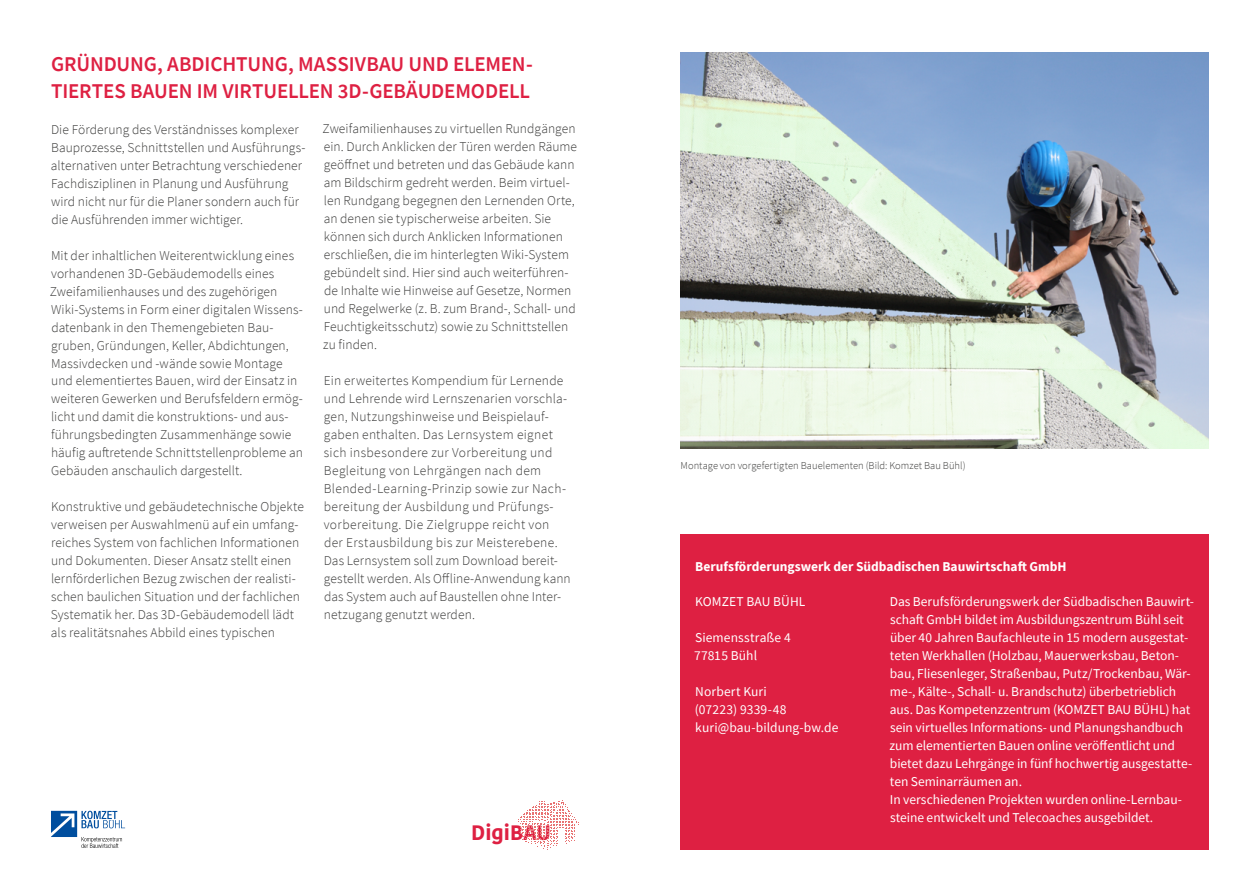
<style>
.page{position:relative;width:1259px;height:893px;background:#fff}
.page>*{position:absolute;margin:0;border:0;box-sizing:border-box;transform-origin:0 0}
.t1{font:600 21px/27px "Source Sans Pro";letter-spacing:-.005em;color:#de2042}
.t2{font:700 20.85px "Kohinoor Devanagari";color:#de2042}
.t3{font:300 13.5px/18px "Source Sans Pro";letter-spacing:.005em;color:#3a3a39}
.t4{font:13.5px/18px "Source Sans Pro";color:#fff}
.t5{font:700 13.5px "Source Sans Pro";color:#fff}
.t6{font:300 10.5px "Source Sans Pro";letter-spacing:.005em;color:#3a3a39}
</style>
<div class="page">
<svg style="left:518px;top:800px;width:59px;height:50px"></svg>
<img style="left:680px;top:53px;width:528px;height:396px">
<div style="left:680px;top:535px;width:528px;height:315px;background:#de2042"></div>
<svg style="left:51px;top:811px;width:74px;height:37px"></svg>
<h1 class="t1" style="left:51px;top:50px;width:483px">GRÜNDUNG, ABDICHTUNG, MASSIVBAU UND ELEMEN-<br>TIERTES BAUEN IM VIRTUELLEN 3D-GEBÄUDEMODELL</h1>
<p class="t3" style="left:51px;top:120px;width:256px">Die Förderung des Verständnisses komplexer Bauprozesse, Schnittstellen und Ausführungs&shy;alternativen unter Betrachtung verschiedener Fachdisziplinen in Planung und Ausführung wird nicht nur für die Planer sondern auch für die Ausführenden immer wichtiger.</p>
<p class="t3" style="left:50px;top:246px;width:254px">Mit der inhaltlichen Weiterentwicklung eines vorhandenen 3D-Gebäudemodells eines Zweifamilienhauses und des zugehörigen Wiki-Systems in Form einer digitalen Wissens&shy;datenbank in den Themengebieten Bau&shy;gruben, Gründungen, Keller, Abdichtungen, Massivdecken und -wände sowie Montage und elementiertes Bauen, wird der Einsatz in weiteren Gewerken und Berufsfeldern ermög&shy;licht und damit die konstruktions- und aus&shy;führungsbedingten Zusammenhänge sowie häufig auftretende Schnittstellenprobleme an Gebäuden anschaulich dargestellt.</p>
<p class="t3" style="left:51px;top:498px;width:255px">Konstruktive und gebäudetechnische Objekte verweisen per Auswahlmenü auf ein umfang&shy;reiches System von fachlichen Informationen und Dokumenten. Dieser Ansatz stellt einen lernförderlichen Bezug zwischen der realisti&shy;schen baulichen Situation und der fachlichen Systematik her. Das 3D-Gebäudemodell lädt als realitätsnahes Abbild eines typischen</p>
<p class="t3" style="left:323px;top:120px;width:256px">Zweifamilienhauses zu virtuellen Rundgängen ein. Durch Anklicken der Türen werden Räume geöffnet und betreten und das Gebäude kann am Bildschirm gedreht werden. Beim virtuel&shy;len Rundgang begegnen den Lernenden Orte, an denen sie typischerweise arbeiten. Sie können sich durch Anklicken Informationen erschließen, die im hinterlegten Wiki-System gebündelt sind. Hier sind auch weiterführen&shy;de Inhalte wie Hinweise auf Gesetze, Normen und Regelwerke (z. B. zum Brand-, Schall- und Feuchtigkeitsschutz) sowie zu Schnittstellen zu finden.</p>
<p class="t3" style="left:324px;top:372px;width:248px">Ein erweitertes Kompendium für Lernende und Lehrende wird Lernszenarien vorschla&shy;gen, Nutzungshinweise und Beispielauf&shy;gaben enthalten. Das Lernsystem eignet sich insbesondere zur Vorbereitung und Begleitung von Lehrgängen nach dem Blended-Learning-Prinzip sowie zur Nach&shy;bereitung der Ausbildung und Prüfungs&shy;vorbereitung. Die Zielgruppe reicht von der Erstausbildung bis zur Meisterebene.<br>Das Lernsystem soll zum Download bereit&shy;gestellt werden. Als Offline-Anwendung kann das System auch auf Baustellen ohne Inter&shy;netzugang genutzt werden.</p>
<h2 class="t2" style="left:471px;top:814px;width:81px">DigiBAU</h2>
<p class="t6" style="left:680px;top:459px;width:286px">Montage von vorgefertigten Bauelementen (Bild: Komzet Bau Bühl)</p>
<p class="t5" style="left:695px;top:558px;width:373px">Berufsförderungswerk der Südbadischen Bauwirtschaft GmbH</p>
<p class="t4" style="left:695px;top:592px;width:112px">KOMZET BAU BÜHL</p>
<p class="t4" style="left:694px;top:628px;width:98px">Siemensstraße 4<br>77815 Bühl</p>
<p class="t4" style="left:695px;top:682px;width:145px">Norbert Kuri<br>(07223) 9339-48 kuri@bau-bildung-bw.de</p>
<p class="t4" style="left:889px;top:592px;width:306px">Das Berufsförderungswerk der Südbadischen Bauwirt&shy;schaft GmbH bildet im Ausbildungszentrum Bühl seit über 40 Jahren Baufachleute in 15 modern ausgestat&shy;teten Werkhallen (Holzbau, Mauerwerksbau, Beton&shy;bau, Fliesenleger, Straßenbau, Putz/Trockenbau, Wär&shy;me-, Kälte-, Schall- u. Brandschutz) überbetrieblich aus. Das Kompetenzzentrum (KOMZET BAU BÜHL) hat sein virtuelles Informations- und Planungshandbuch zum elementierten Bauen online veröffentlicht und bietet dazu Lehrgänge in fünf hochwertig ausgestatte&shy;ten Seminarräumen an.<br>In verschiedenen Projekten wurden online-Lernbau&shy;steine entwickelt und Telecoaches ausgebildet.</p>
</div>
